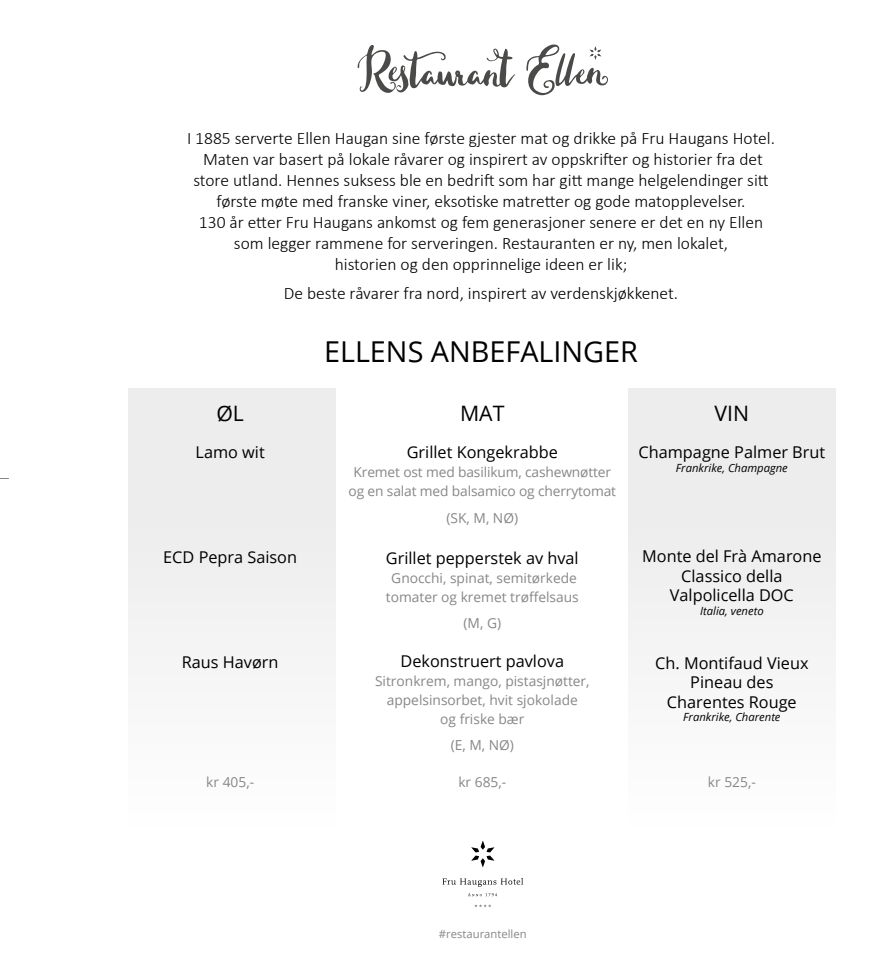
<style>
.page{position:relative;width:869px;height:957px;background:#fff}
.page>*{position:absolute;margin:0;border:0;box-sizing:border-box;transform-origin:0 0}
.t1{font:28.75px "Open Sans";color:#000}
.t2{font:21.25px "Open Sans";color:#000}
.t3{font:300 17.5px/21px "Calibri";color:#000;text-align:center}
.t4{font:16.25px/19.5px "Open Sans";color:#000;text-align:center}
.t5{font:13.75px/19px "Open Sans";color:#878787;text-align:center}
.t6{font:italic 11.25px "Open Sans";color:#000}
.t7{font:11.25px "Open Sans";color:#878787}
</style>
<div class="page">
<svg style="left:526px;top:44px;width:81px;height:51px"></svg>
<svg style="left:357px;top:45px;width:158px;height:48px"></svg>
<svg style="left:442px;top:878px;width:81px;height:9px"></svg>
<svg style="left:468px;top:893px;width:28px;height:3px"></svg>
<svg style="left:474px;top:904px;width:17px;height:3px"></svg>
<svg style="left:471px;top:841px;width:23px;height:26px"></svg>
<div style="left:128px;top:388px;width:208px;height:440px;background:#ededed"></div>
<div style="left:627px;top:388px;width:208px;height:440px;background:#ededed"></div>
<p class="t3" style="left:187px;top:128px;width:589px">I 1885 serverte Ellen Haugan sine første gjester mat og drikke på Fru Haugans Hotel.<br>Maten var basert på lokale råvarer og inspirert av oppskrifter og historier fra det store utland. Hennes suksess ble en bedrift som har gitt mange helgelendinger sitt første møte med franske viner, eksotiske matretter og gode matopplevelser.<br>130 år etter Fru Haugans ankomst og fem generasjoner senere er det en ny Ellen som legger rammene for serveringen. Restauranten er ny, men lokalet,<br>historien og den opprinnelige ideen er lik;</p>
<p class="t3" style="left:284px;top:282px;width:395px">De beste råvarer fra nord, inspirert av verdenskjøkkenet.</p>
<h1 class="t1" style="left:324px;top:332px;width:315px">ELLENS ANBEFALINGER</h1>
<p class="t2" style="left:216px;top:398px;width:29px">ØL</p>
<p class="t2" style="left:460px;top:398px;width:46px">MAT</p>
<p class="t2" style="left:714px;top:398px;width:36px">VIN</p>
<p class="t4" style="left:406px;top:442px;width:152px">Grillet Kongekrabbe</p>
<p class="t5" style="left:348px;top:462px;width:269px">Kremet ost med basilikum, cashewnøtter og en salat med balsamico og cherrytomat</p>
<p class="t5" style="left:446px;top:508px;width:73px">(SK, M, NØ)</p>
<p class="t4" style="left:386px;top:547px;width:194px">Grillet pepperstek av hval</p>
<p class="t5" style="left:385px;top:568px;width:194px">Gnocchi, spinat, semitørkede tomater og kremet trøffelsaus</p>
<p class="t5" style="left:463px;top:613px;width:39px">(M, G)</p>
<p class="t4" style="left:400px;top:650px;width:165px">Dekonstruert pavlova</p>
<p class="t5" style="left:375px;top:671px;width:216px">Sitronkrem, mango, pistasjnøtter, appelsinsorbet, hvit sjokolade<br>og friske bær</p>
<p class="t5" style="left:450px;top:735px;width:65px">(E, M, NØ)</p>
<p class="t5" style="left:458px;top:772px;width:49px">kr 685,-</p>
<p class="t4" style="left:638px;top:442px;width:188px">Champagne Palmer Brut</p>
<p class="t6" style="left:675px;top:460px;width:113px">Frankrike, Champagne</p>
<p class="t4" style="left:195px;top:442px;width:71px">Lamo wit</p>
<p class="t4" style="left:642px;top:546px;width:181px">Monte del Frà Amarone<br>Classico della<br>Valpolicella DOC</p>
<p class="t6" style="left:699px;top:603px;width:65px">Italia, veneto</p>
<p class="t4" style="left:163px;top:547px;width:135px">ECD Pepra Saison</p>
<p class="t4" style="left:182px;top:651px;width:98px">Raus Havørn</p>
<p class="t4" style="left:655px;top:652px;width:155px">Ch. Montifaud Vieux<br>Pineau des<br>Charentes Rouge</p>
<p class="t6" style="left:683px;top:709px;width:99px">Frankrike, Charente</p>
<p class="t5" style="left:206px;top:771px;width:49px">kr 405,-</p>
<p class="t5" style="left:707px;top:771px;width:49px">kr 525,-</p>
<p class="t7" style="left:439px;top:926px;width:89px">#restaurantellen</p>
</div>
